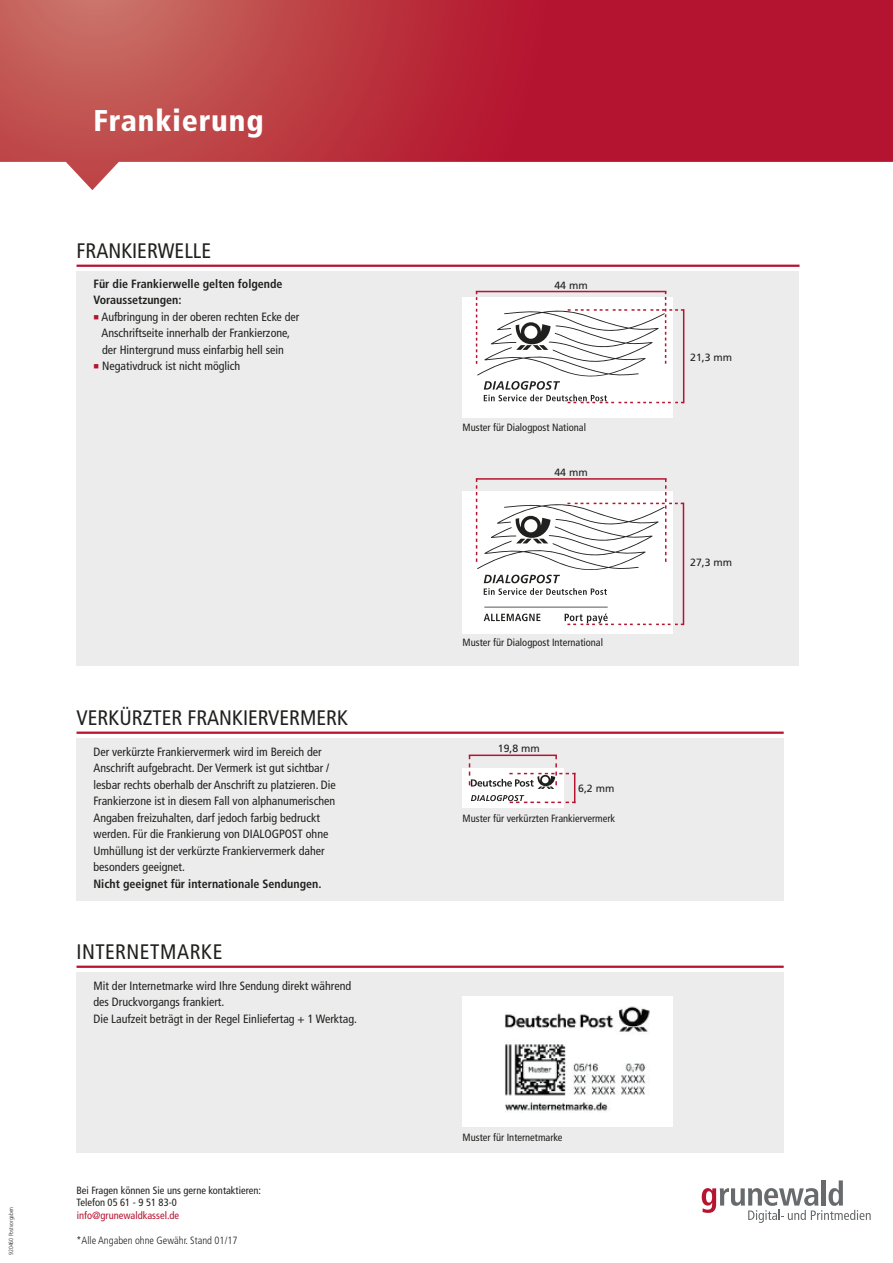
<style>
.page{position:relative;width:893px;height:1263px;background:#fff}
.page>*{position:absolute;margin:0;border:0;box-sizing:border-box;transform-origin:0 0}
.t1{font:900 condensed 30px "Frutiger";letter-spacing:.03em;color:#fff}
.t2{font:condensed 21px "Frutiger";color:#20201e}
.t3{font:condensed 21px "Frutiger";letter-spacing:.025em;color:#20201e}
.t4{font:condensed 12px/16.5px "Frutiger";color:#20201e}
.t5{font:700 condensed 12px/16.5px "Frutiger";color:#20201e}
.t6{font:condensed 10.5px/12.6px "Frutiger";color:#20201e}
.t7{font:300 condensed 10.5px "Frutiger";color:#20201e}
.t8{font:10.5px "Frutiger";color:#20201e}
.t9{font:condensed 10.5px "Frutiger";color:#b61431}
.t10{font:7.5px "Wingdings";color:#b61431}
.t11{font:300 condensed 6px "Frutiger";color:#20201e}
</style>
<div class="page">
<svg style="left:0;top:0;width:893px;height:190px;background:#c34c59"></svg>
<svg style="left:702px;top:1180px;width:169px;height:43px"></svg>
<div style="left:77px;top:972px;width:707px;height:180px;background:#ececec"></div>
<hr style="left:77px;top:965px;width:707px;height:3px;background:#b61431">
<div style="left:463px;top:996px;width:210px;height:130px;background:#fff"></div>
<img style="left:505px;top:1006px;width:145px;height:107px">
<div style="left:77px;top:738px;width:707px;height:162px;background:#ececec"></div>
<div style="left:463px;top:769px;width:101px;height:39px;background:#fff"></div>
<hr style="left:77px;top:731px;width:707px;height:3px;background:#b61431">
<svg style="left:471px;top:795px;width:103px;height:8px"></svg>
<hr style="left:574px;top:773px;width:1px;height:30px;background:#b61431">
<hr style="left:469px;top:754px;width:88px;height:2px;background:#b61431">
<svg style="left:469px;top:756px;width:106px;height:33px"></svg>
<div style="left:77px;top:271px;width:722px;height:395px;background:#ececec"></div>
<hr style="left:77px;top:265px;width:722px;height:2px;background:#b61431">
<div style="left:463px;top:297px;width:210px;height:120px;background:#fff"></div>
<div style="left:463px;top:491px;width:210px;height:142px;background:#fff"></div>
<svg style="left:476px;top:291px;width:207px;height:112px"></svg>
<hr style="left:683px;top:309px;width:1px;height:94px;background:#b61431">
<hr style="left:476px;top:291px;width:190px;height:1px;background:#b61431">
<svg style="left:476px;top:479px;width:208px;height:146px"></svg>
<hr style="left:683px;top:503px;width:1px;height:122px;background:#b61431">
<hr style="left:476px;top:478px;width:190px;height:2px;background:#b61431">
<h1 class="t1" style="left:94px;top:102px;width:172px">Frankierung</h1>
<h2 class="t2" style="left:77px;top:238px;width:136px">FRANKIERWELLE</h2>
<p class="t5" style="left:94px;top:275px;width:191px">Für die Frankierwelle gelten folgende<br>Voraussetzungen:</p>
<p class="t4" style="left:101px;top:309px;width:199px">Aufbringung in der oberen rechten Ecke der Anschriftseite innerhalb der Frankierzone, der Hintergrund muss einfarbig hell sein Negativdruck ist nicht möglich</p>
<p class="t10" style="left:94px;top:313px;width:7px">■</p>
<p class="t10" style="left:94px;top:362px;width:7px">■</p>
<h2 class="t2" style="left:77px;top:706px;width:273px">VERKÜRZTER FRANKIERVERMERK</h2>
<p class="t4" style="left:94px;top:743px;width:244px">Der verkürzte Frankiervermerk wird im Bereich der Anschrift aufgebracht. Der Vermerk ist gut sichtbar / lesbar rechts oberhalb der Anschrift zu platzieren. Die Frankierzone ist in diesem Fall von alphanumerischen Angaben freizuhalten, darf jedoch farbig bedruckt werden. Für die Frankierung von DIALOGPOST ohne Umhüllung ist der verkürzte Frankiervermerk daher besonders geeignet.</p>
<p class="t5" style="left:94px;top:875px;width:229px">Nicht geeignet für internationale Sendungen.</p>
<h2 class="t3" style="left:77px;top:940px;width:147px">INTERNETMARKE</h2>
<p class="t4" style="left:94px;top:977px;width:265px">Mit der Internetmarke wird Ihre Sendung direkt während des Druckvorgangs frankiert.<br>Die Laufzeit beträgt in der Regel Einliefertag + 1 Werktag.</p>
<p class="t11" style="left:8px;top:1255px;width:50px;rotate:-90deg">920460 Postvorgaben</p>
<p class="t6" style="left:77px;top:1184px;width:186px">Bei Fragen können Sie uns gerne kontaktieren:<br>Telefon 05 61 - 9 51 83-0</p>
<p class="t7" style="left:77px;top:1234px;width:162px">*Alle Angaben ohne Gewähr. Stand 01/17</p>
<p class="t9" style="left:77px;top:1209px;width:104px">info@grunewaldkassel.de</p>
<p class="t8" style="left:554px;top:279px;width:35px">44 mm</p>
<p class="t6" style="left:463px;top:421px;width:125px">Muster für Dialogpost National</p>
<p class="t8" style="left:554px;top:466px;width:35px">44 mm</p>
<p class="t6" style="left:463px;top:636px;width:142px">Muster für Dialogpost International</p>
<p class="t8" style="left:498px;top:742px;width:44px">19,8 mm</p>
<p class="t8" style="left:578px;top:782px;width:38px">6,2 mm</p>
<p class="t6" style="left:463px;top:812px;width:154px">Muster für verkürzten Frankiervermerk</p>
<p class="t8" style="left:690px;top:351px;width:44px">21,3 mm</p>
<p class="t8" style="left:690px;top:556px;width:44px">27,3 mm</p>
<p class="t6" style="left:463px;top:1131px;width:101px">Muster für Internetmarke</p>
</div>
